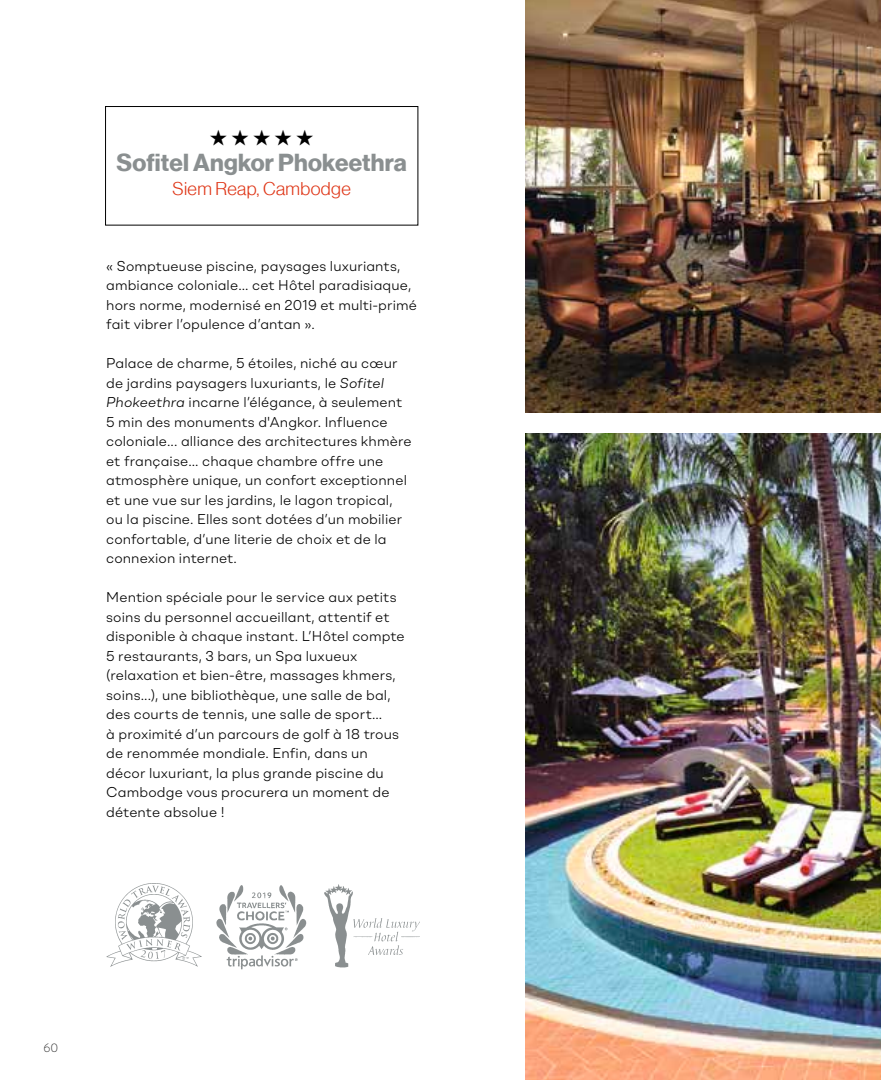
<style>
.page{position:relative;width:881px;height:1080px;background:#fff}
.page>*{position:absolute;margin:0;border:0;box-sizing:border-box;transform-origin:0 0}
.t1{font:24px "N Haas Grotesk DS Pro 75 Bd";letter-spacing:.01em;color:#8a8f90}
.t2{font:18px "N Haas Grotesk DS Pro 45 Lt";letter-spacing:.02em;color:#df3617}
.t3{font:300 14.25px/19.5px "Shape";letter-spacing:.01em;color:#000}
.t4{font:300 12px "Brandon Text";color:#2f2f2f}
.s1{font-style:italic}
</style>
<div class="page">
<img style="left:525px;top:0;width:355px;height:412px">
<img style="left:525px;top:433px;width:355px;height:647px">
<img style="left:106px;top:884px;width:96px;height:83px">
<img style="left:324px;top:884px;width:29px;height:84px">
<img style="left:353px;top:918px;width:66px;height:36px">
<img style="left:216px;top:885px;width:91px;height:85px">
<div style="left:105px;top:106px;width:313px;height:119px;border:1px solid #000"></div>
<h1 class="t1" style="left:116px;top:148px;width:292px">Sofitel Angkor Phokeethra</h1>
<p class="t2" style="left:172px;top:178px;width:179px">Siem Reap, Cambodge</p>
<p class="t3" style="left:106px;top:256px;width:312px">« Somptueuse piscine, paysages luxuriants, ambiance coloniale... cet Hôtel paradisiaque, hors norme, modernisé en 2019 et multi-primé fait vibrer l’opulence d’antan ».</p>
<p class="t3" style="left:106px;top:353px;width:307px">Palace de charme, 5 étoiles, niché au cœur de jardins paysagers luxuriants, le <span class="s1">Sofitel Phokeethra</span> incarne l’élégance, à seulement 5 min des monuments d'Angkor. Influence coloniale... alliance des architectures khmère et française... chaque chambre offre une atmosphère unique, un confort exceptionnel et une vue sur les jardins, le lagon tropical, ou la piscine. Elles sont dotées d’un mobilier confortable, d’une literie de choix et de la connexion internet.</p>
<p class="t3" style="left:106px;top:587px;width:300px">Mention spéciale pour le service aux petits soins du personnel accueillant, attentif et disponible à chaque instant. L’Hôtel compte 5 restaurants, 3 bars, un Spa luxueux (relaxation et bien-être, massages khmers, soins...), une bibliothèque, une salle de bal, des courts de tennis, une salle de sport...<br>à proximité d’un parcours de golf à 18 trous de renommée mondiale. Enfin, dans un décor luxuriant, la plus grande piscine du Cambodge vous procurera un moment de détente absolue !</p>
<p class="t4" style="left:43px;top:1040px;width:16px">60</p>
</div>
